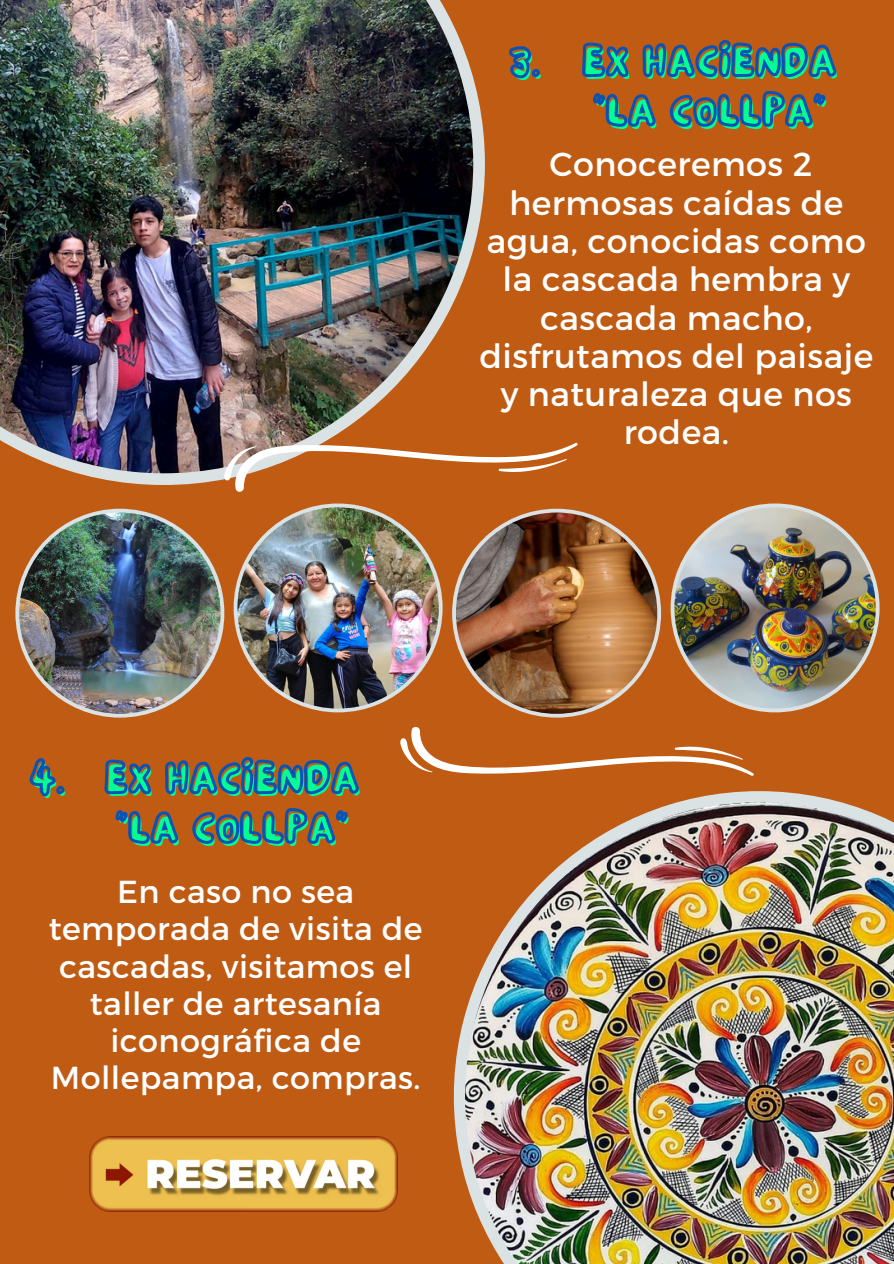
<style>
.page{position:relative;width:894px;height:1264px;background:#fff}
.page>*{position:absolute;margin:0;border:0;box-sizing:border-box;transform-origin:0 0}
.t1{font:43.8px/49.7px "NF Lepetitcochon Regular";letter-spacing:.055em;color:#00ff94}
.t2{font:33.3px/38.2px "Montserrat";letter-spacing:.015em;color:#fff;text-align:center}
.t3{font:31.8px/37.2px "Montserrat";letter-spacing:.015em;color:#fff;text-align:center}
</style>
<div class="page">
<div style="left:0;top:0;width:893px;height:1263px;background:#bf5b13"></div>
<img style="left:0;top:0;width:485px;height:485px">
<img style="left:453px;top:815px;width:440px;height:448px">
<svg style="left:223px;top:442px;width:355px;height:50px"></svg>
<img style="left:89px;top:1136px;width:309px;height:74px">
<svg style="left:582px;top:40px;width:255px;height:87px"></svg>
<svg style="left:509px;top:46px;width:31px;height:33px"></svg>
<img style="left:15px;top:503px;width:864px;height:343px">
<h1 class="t1" style="left:512px;top:42px;width:31px">3.</h1>
<h1 class="t1" style="left:585px;top:42px;width:254px">EX HACIENDA "LA COLLPA"</h1>
<p class="t2" style="left:479px;top:144px;width:395px">Conoceremos 2 hermosas caídas de agua, conocidas como la cascada hembra y cascada macho, disfrutamos del paisaje y naturaleza que nos rodea.</p>
<h1 class="t1" style="left:33px;top:759px;width:35px">4.</h1>
<h1 class="t1" style="left:108px;top:759px;width:254px">EX HACIENDA "LA COLLPA"</h1>
<p class="t3" style="left:49px;top:871px;width:375px">En caso no sea temporada de visita de cascadas, visitamos el taller de artesanía iconográfica de<br>Mollepampa, compras.</p>
</div>
